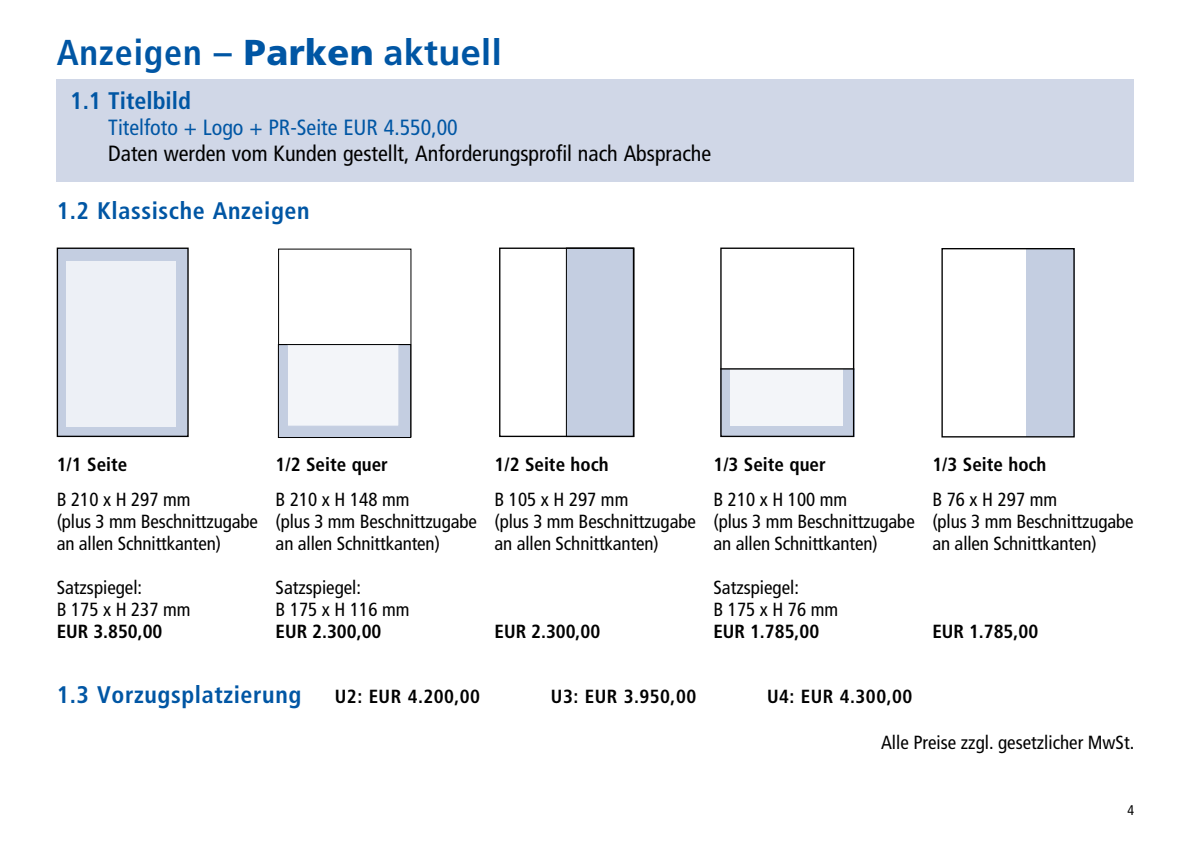
<style>
.page{position:relative;width:1191px;height:842px;background:#fff}
.page>*{position:absolute;margin:0;border:0;box-sizing:border-box;transform-origin:0 0}
.t1{font:700 condensed 36px "Frutiger";letter-spacing:.025em;color:#0056a4}
.t2{font:700 condensed 24px "Frutiger";letter-spacing:.025em;color:#0056a4}
.t3{font:700 condensed 24px "Frutiger";color:#0056a4}
.t4{font:condensed 22px "Frutiger";color:#000}
.t5{font:condensed 22px "Frutiger";color:#0056a4}
.t6{font:condensed 19px/22px "Frutiger";letter-spacing:-.005em;color:#000}
.t7{font:700 condensed 19px "Frutiger";color:#000}
.t8{font:700 condensed 19px "Frutiger";letter-spacing:.025em;color:#000}
.t9{font:condensed 14px "Frutiger";color:#000}
.s1{font-weight:900;font-stretch:normal}
.s2{font-stretch:normal}
</style>
<div class="page">
<div style="left:57px;top:248px;width:132px;height:189px;background:#c4cee1;border:1px solid #000"></div>
<div style="left:66px;top:261px;width:110px;height:166px;background:#edf0f6"></div>
<div style="left:278px;top:249px;width:133px;height:188px;border:1px solid #000"></div>
<div style="left:278px;top:344px;width:133px;height:94px;background:#c4cee1;border:1px solid #000"></div>
<div style="left:287px;top:344px;width:112px;height:83px;background:#f3f5f9;border:1px solid #c4cee1"></div>
<hr style="left:279px;top:344px;width:131px;height:1px;background:#000">
<div style="left:566px;top:248px;width:68px;height:189px;background:#c4cee1"></div>
<div style="left:566px;top:248px;width:68px;height:189px;border:1px solid #000"></div>
<div style="left:720px;top:369px;width:134px;height:68px;background:#c4cee1"></div>
<div style="left:720px;top:248px;width:134px;height:189px;border:1px solid #000"></div>
<div style="left:730px;top:369px;width:112px;height:57px;background:#f3f5f9"></div>
<div style="left:1026px;top:248px;width:48px;height:188px;background:#c4cee1"></div>
<div style="left:941px;top:248px;width:133px;height:189px;border:1px solid #000"></div>
<hr style="left:720px;top:368px;width:134px;height:2px;background:#000">
<div style="left:57px;top:79px;width:1077px;height:103px;background:#d0d7e7"></div>
<div style="left:499px;top:248px;width:135px;height:189px;border:1px solid #000"></div>
<h1 class="t1" style="left:57px;top:32px;width:446px">Anzeigen – <span class="s1">Parken</span> <span class="s2">aktuell</span></h1>
<p class="t3" style="left:70px;top:87px;width:122px">1.1 Titelbild</p>
<p class="t5" style="left:108px;top:115px;width:351px">Titelfoto + Logo + PR-Seite EUR 4.550,00</p>
<p class="t4" style="left:108px;top:141px;width:604px">Daten werden vom Kunden gestellt, Anforderungsprofil nach Absprache</p>
<p class="t2" style="left:57px;top:196px;width:254px">1.2 Klassische Anzeigen</p>
<p class="t7" style="left:57px;top:453px;width:72px">1/1 Seite</p>
<p class="t6" style="left:57px;top:489px;width:203px">B 210 x H 297 mm<br>(plus 3 mm Beschnittzugabe an allen Schnittkanten)</p>
<p class="t6" style="left:57px;top:577px;width:135px">Satzspiegel:<br>B 175 x H 237 mm</p>
<p class="t7" style="left:57px;top:620px;width:107px">EUR 3.850,00</p>
<p class="t7" style="left:276px;top:453px;width:114px">1/2 Seite quer</p>
<p class="t6" style="left:276px;top:489px;width:203px">B 210 x H 148 mm<br>(plus 3 mm Beschnittzugabe an allen Schnittkanten)</p>
<p class="t6" style="left:276px;top:577px;width:135px">Satzspiegel:<br>B 175 x H 116 mm</p>
<p class="t7" style="left:276px;top:620px;width:107px">EUR 2.300,00</p>
<p class="t7" style="left:494px;top:453px;width:116px">1/2 Seite hoch</p>
<p class="t6" style="left:494px;top:489px;width:203px">B 105 x H 297 mm<br>(plus 3 mm Beschnittzugabe an allen Schnittkanten)</p>
<p class="t7" style="left:494px;top:620px;width:107px">EUR 2.300,00</p>
<p class="t7" style="left:713px;top:453px;width:114px">1/3 Seite quer</p>
<p class="t6" style="left:713px;top:489px;width:203px">B 210 x H 100 mm<br>(plus 3 mm Beschnittzugabe an allen Schnittkanten)</p>
<p class="t6" style="left:713px;top:577px;width:126px">Satzspiegel:<br>B 175 x H 76 mm</p>
<p class="t7" style="left:713px;top:620px;width:107px">EUR 1.785,00</p>
<p class="t7" style="left:932px;top:453px;width:116px">1/3 Seite hoch</p>
<p class="t6" style="left:932px;top:489px;width:203px">B 76 x H 297 mm<br>(plus 3 mm Beschnittzugabe an allen Schnittkanten)</p>
<p class="t7" style="left:932px;top:620px;width:107px">EUR 1.785,00</p>
<p class="t2" style="left:57px;top:680px;width:246px">1.3 Vorzugsplatzierung</p>
<p class="t8" style="left:335px;top:685px;width:147px">U2: EUR 4.200,00</p>
<p class="t8" style="left:551px;top:685px;width:147px">U3: EUR 3.950,00</p>
<p class="t8" style="left:767px;top:685px;width:147px">U4: EUR 4.300,00</p>
<p class="t6" style="left:881px;top:732px;width:255px">Alle Preise zzgl. gesetzlicher MwSt.</p>
<p class="t9" style="left:1127px;top:802px;width:8px">4</p>
</div>
